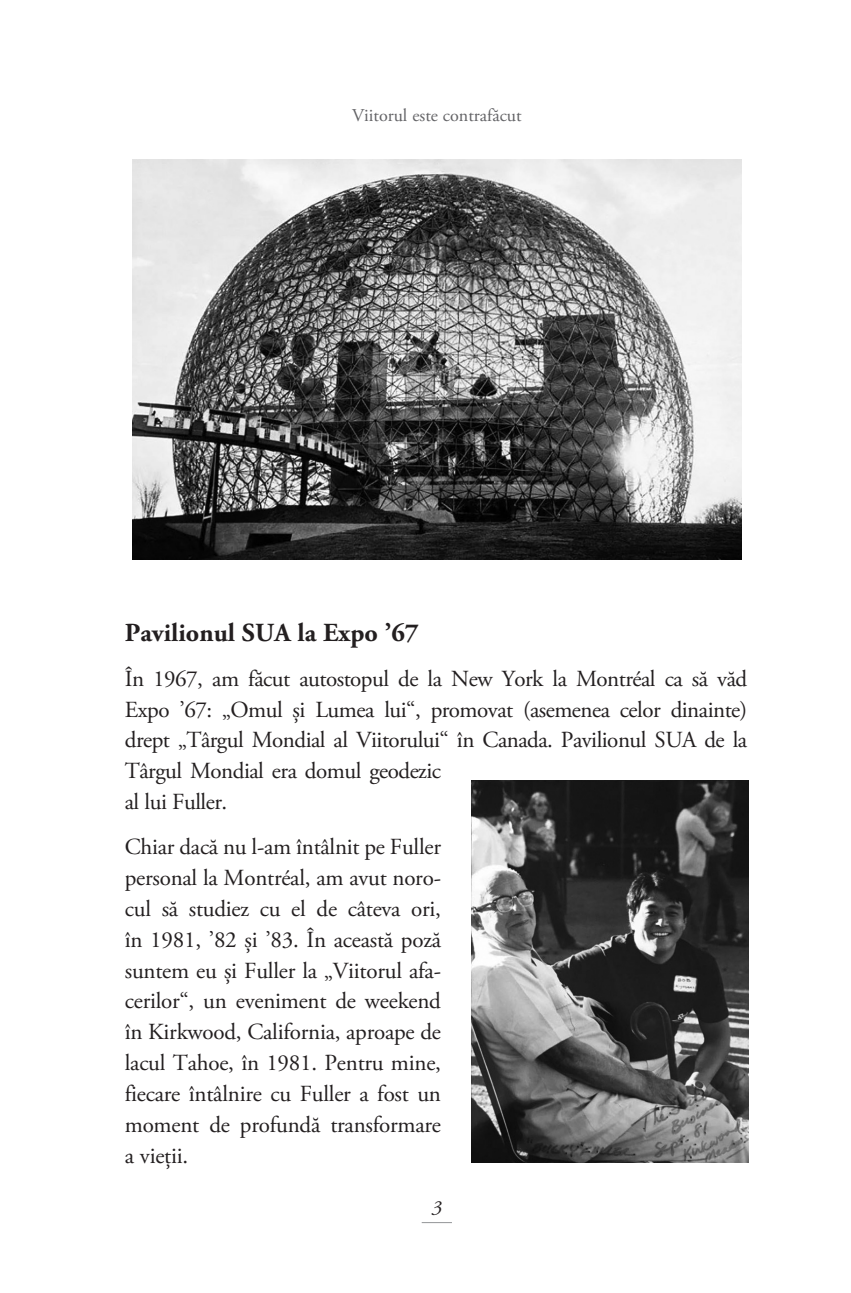
<style>
.page{position:relative;width:851px;height:1293px;background:#fff}
.page>*{position:absolute;margin:0;border:0;box-sizing:border-box;transform-origin:0 0}
.t1{font:700 26px "Adobe Garamond Pro";color:#231f20}
.t2{font:23px/30.8px "Adobe Garamond Pro";letter-spacing:-.02em;color:#231f20}
.t3{font:italic 20px "Adobe Garamond Pro";color:#231f20}
.t4{font:18px "Adobe Garamond Pro";color:#636366}
</style>
<div class="page">
<hr style="left:421px;top:1222px;width:31px;height:1px;background:#939598">
<img style="left:132px;top:159px;width:609px;height:400px">
<img style="left:471px;top:780px;width:277px;height:382px">
<p class="t4" style="left:352px;top:104px;width:171px">Viitorul este contrafăcut</p>
<p class="t1" style="left:125px;top:617px;width:295px">Pavilionul SUA la Expo ’67</p>
<p class="t2" style="left:125px;top:664px;width:624px">În 1967, am făcut autostopul de la New York la Montréal ca să văd Expo ’67: „Omul și Lumea lui“, promovat (asemenea celor dinainte) drept „Târgul Mondial al Viitorului“ în Canada. Pavilionul SUA de la Târgul Mondial era domul geodezic<br>al lui Fuller.</p>
<p class="t2" style="left:125px;top:832px;width:318px;text-align:justify">Chiar dacă nu l‑am întâlnit pe Fuller personal la Montréal, am avut noro&shy;cul să studiez cu el de câteva ori, în 1981, ’82 și ’83. În această poză suntem eu și Fuller la „Viitorul afa&shy;cerilor“, un eveniment de weekend în Kirkwood, California, aproape de lacul Tahoe, în 1981. Pentru mine, fiecare întâlnire cu Fuller a fost un moment de profundă transformare a vieții.</p>
<p class="t3" style="left:432px;top:1195px;width:11px">3</p>
</div>
